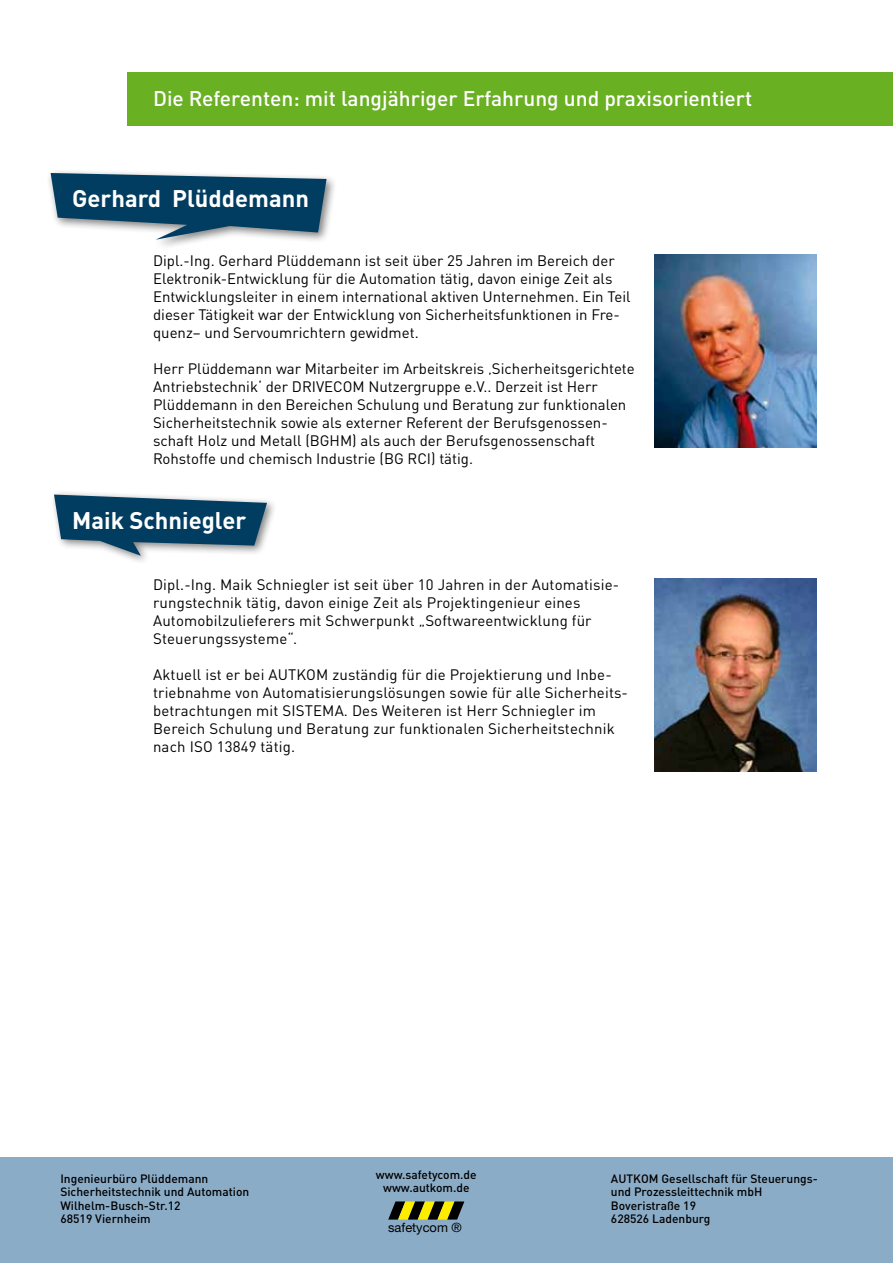
<style>
.page{position:relative;width:893px;height:1263px;background:#fff}
.page>*{position:absolute;margin:0;border:0;box-sizing:border-box;transform-origin:0 0}
.t1{font:700 23.85px "DIN Pro";color:#fff}
.t2{font:500 21px "DIN Pro";color:#fff}
.t3{font:15px/18px "DIN Pro";color:#000}
.t4{font:12.9px "Helvetica Neue LT Pro";color:#000}
.t5{font:500 12px/13.5px "DIN Pro";color:#000;text-align:center}
</style>
<div class="page">
<div style="left:46px;top:168px;width:291px;height:82px;background:#000;opacity:.5"></div>
<svg style="left:51px;top:173px;width:276px;height:67px;background:#3d6984"></svg>
<div style="left:49px;top:490px;width:228px;height:76px;background:#000;opacity:.5"></div>
<svg style="left:54px;top:495px;width:213px;height:61px;background:#426d87"></svg>
<img style="left:655px;top:254px;width:161px;height:194px">
<div style="left:128px;top:72px;width:765px;height:54px;background:#6ab023"></div>
<img style="left:655px;top:578px;width:161px;height:194px">
<div style="left:0;top:1157px;width:893px;height:106px;background:#8bacc7"></div>
<svg style="left:388px;top:1201px;width:76px;height:18px"></svg>
<h2 class="t2" style="left:153px;top:81px;width:601px">Die Referenten: mit langjähriger Erfahrung und praxisorientiert</h2>
<h1 class="t1" style="left:72px;top:178px;width:238px">Gerhard Plüddemann</h1>
<p class="t3" style="left:153px;top:250px;width:479px">Dipl.-Ing. Gerhard Plüddemann ist seit über 25 Jahren im Bereich der Elektronik-Entwicklung für die Automation tätig, davon einige Zeit als Entwicklungsleiter in einem international aktiven Unternehmen. Ein Teil dieser Tätigkeit war der Entwicklung von Sicherheitsfunktionen in Fre&shy;quenz– und Servoumrichtern gewidmet.</p>
<p class="t3" style="left:153px;top:358px;width:483px">Herr Plüddemann war Mitarbeiter im Arbeitskreis ‚Sicherheitsgerichtete Antriebstechnik‘ der DRIVECOM Nutzergruppe e.V.. Derzeit ist Herr Plüddemann in den Bereichen Schulung und Beratung zur funktionalen Sicherheitstechnik sowie als externer Referent der Berufsgenossen&shy;schaft Holz und Metall (BGHM) als auch der Berufsgenossenschaft Rohstoffe und chemisch Industrie (BG RCI) tätig.</p>
<h1 class="t1" style="left:72px;top:500px;width:176px">Maik Schniegler</h1>
<p class="t3" style="left:153px;top:574px;width:468px">Dipl.-Ing. Maik Schniegler ist seit über 10 Jahren in der Automatisie&shy;rungstechnik tätig, davon einige Zeit als Projektingenieur eines Automobilzulieferers mit Schwerpunkt „Softwareentwicklung für Steuerungssysteme“.</p>
<p class="t3" style="left:153px;top:664px;width:476px">Aktuell ist er bei AUTKOM zuständig für die Projektierung und Inbe&shy;triebnahme von Automatisierungslösungen sowie für alle Sicherheits&shy;betrachtungen mit SISTEMA. Des Weiteren ist Herr Schniegler im Bereich Schulung und Beratung zur funktionalen Sicherheitstechnik nach ISO 13849 tätig.</p>
<p class="t5" style="left:376px;top:1166px;width:102px">www.safetycom.de www.autkom.de</p>
<p class="t4" style="left:388px;top:1220px;width:75px">safetycom ®</p>
<p class="t5" style="left:60px;top:1170px;width:149px">Ingenieurbüro Plüddemann</p>
<p class="t5" style="left:611px;top:1170px;width:208px">AUTKOM Gesellschaft für Steuerungs-</p>
<p class="t5" style="left:60px;top:1184px;width:190px">Sicherheitstechnik und Automation</p>
<p class="t5" style="left:611px;top:1184px;width:151px">und Prozessleittechnik mbH</p>
<p class="t5" style="left:60px;top:1197px;width:122px">Wilhelm-Busch-Str.12</p>
<p class="t5" style="left:611px;top:1197px;width:87px">Boveristraße 19</p>
<p class="t5" style="left:60px;top:1211px;width:92px">68519 Viernheim</p>
<p class="t5" style="left:611px;top:1211px;width:101px">628526 Ladenburg</p>
</div>
